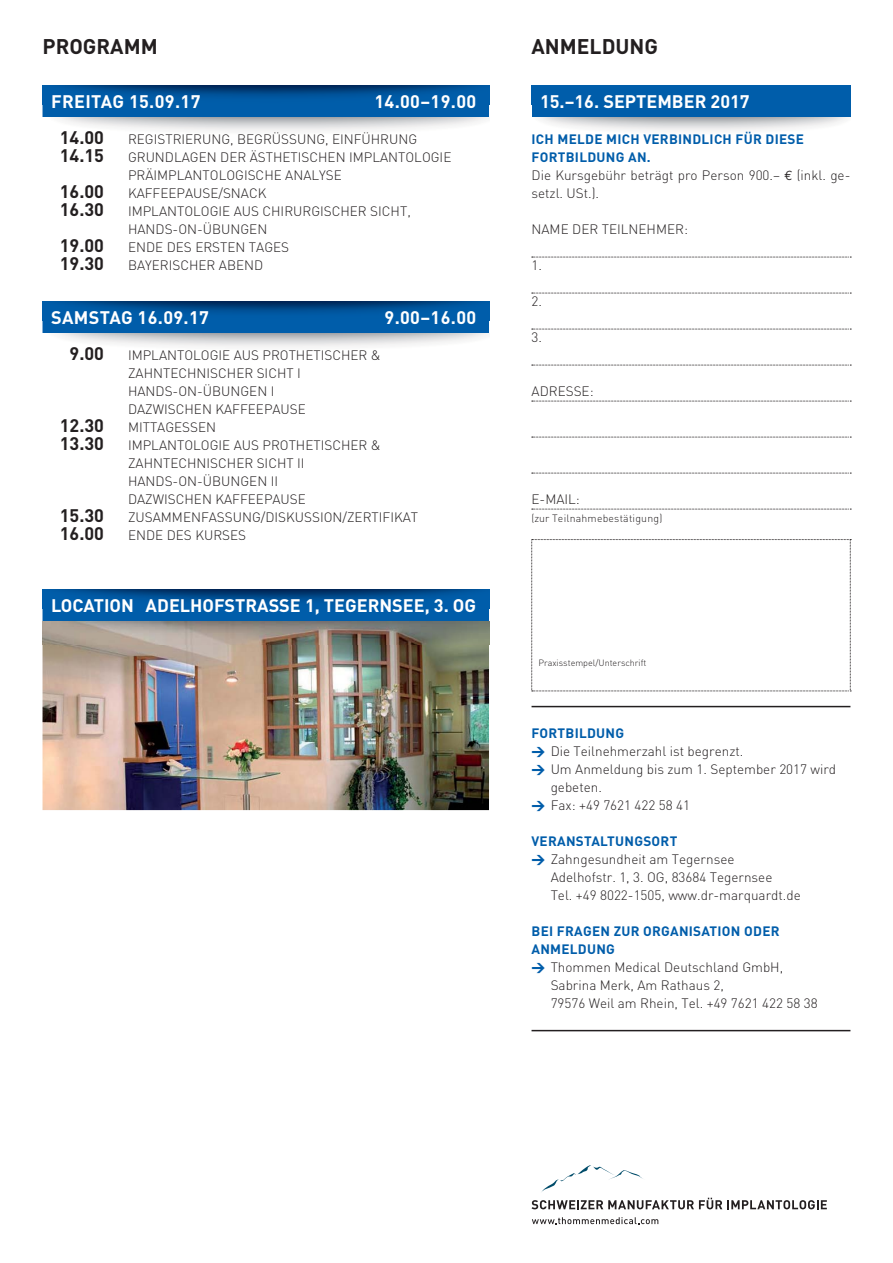
<style>
.page{position:relative;width:893px;height:1263px;background:#fff}
.page>*{position:absolute;margin:0;border:0;box-sizing:border-box;transform-origin:0 0}
.t1{font:700 21px "DIN";color:#231f20}
.t2{font:700 18px "DIN";color:#fff}
.t3{font:700 18px "DIN";color:#231f20}
.t4{font:700 18px "DIN";letter-spacing:.02em;color:#fff}
.t5{font:300 13.5px/18px "DIN";color:#231f20}
.t6{font:700 13.5px "DIN";letter-spacing:.02em;color:#005daa}
.t7{font:300 10.5px "DIN";letter-spacing:.02em;color:#231f20}
.t8{font:300 9px "DIN";color:#231f20}
.s1{font-weight:700;color:#005daa}
.s2{font-family:"Euro Mono";font-weight:400}
.s3{font-weight:900;color:#005daa}
</style>
<div class="page">
<img style="left:43px;top:621px;width:446px;height:189px">
<svg style="left:531px;top:539px;width:320px;height:153px"></svg>
<svg style="left:532px;top:1217px;width:126px;height:7px"></svg>
<svg style="left:531px;top:1165px;width:296px;height:44px"></svg>
<svg style="left:43px;top:104px;width:446px;height:14px;background:#0d63ab"></svg>
<img style="left:43px;top:86px;width:446px;height:18px">
<svg style="left:43px;top:320px;width:446px;height:14px;background:#0d63ab"></svg>
<img style="left:43px;top:302px;width:446px;height:18px">
<div style="left:43px;top:608px;width:446px;height:13px;background:#005daa"></div>
<img style="left:43px;top:622px;width:446px;height:23px">
<img style="left:43px;top:590px;width:446px;height:18px">
<div style="left:531px;top:86px;width:319px;height:32px;background:#005daa"></div>
<svg style="left:532px;top:257px;width:319px;height:1px"></svg>
<svg style="left:532px;top:293px;width:319px;height:1px"></svg>
<svg style="left:532px;top:329px;width:319px;height:1px"></svg>
<svg style="left:532px;top:365px;width:319px;height:1px"></svg>
<svg style="left:532px;top:401px;width:319px;height:1px"></svg>
<svg style="left:532px;top:437px;width:319px;height:1px"></svg>
<svg style="left:532px;top:473px;width:319px;height:1px"></svg>
<svg style="left:532px;top:509px;width:319px;height:1px"></svg>
<hr style="left:531px;top:706px;width:319px;height:1px;background:#231f20">
<hr style="left:531px;top:1030px;width:319px;height:1px;background:#231f20">
<h1 class="t1" style="left:43px;top:39px;width:117px">PROGRAMM</h1>
<h1 class="t1" style="left:532px;top:39px;width:128px">ANMELDUNG</h1>
<h2 class="t4" style="left:51px;top:95px;width:151px">FREITAG 15.09.17</h2>
<h2 class="t2" style="left:374px;top:95px;width:103px">14.00–19.00</h2>
<h2 class="t3" style="left:60px;top:131px;width:46px">14.00</h2>
<p class="t5" style="left:128px;top:132px;width:291px">REGISTRIERUNG, BEGRÜSSUNG, EINFÜHRUNG</p>
<h2 class="t3" style="left:60px;top:149px;width:46px">14.15</h2>
<p class="t5" style="left:128px;top:150px;width:325px">GRUNDLAGEN DER ÄSTHETISCHEN IMPLANTOLOGIE<br>PRÄIMPLANTOLOGISCHE ANALYSE</p>
<h2 class="t3" style="left:60px;top:185px;width:46px">16.00</h2>
<p class="t5" style="left:128px;top:186px;width:140px">KAFFEEPAUSE/SNACK</p>
<h2 class="t3" style="left:60px;top:203px;width:46px">16.30</h2>
<p class="t5" style="left:128px;top:204px;width:284px">IMPLANTOLOGIE AUS CHIRURGISCHER SICHT,<br>HANDS-ON-ÜBUNGEN</p>
<h2 class="t3" style="left:60px;top:239px;width:46px">19.00</h2>
<p class="t5" style="left:128px;top:240px;width:163px">ENDE DES ERSTEN TAGES</p>
<h2 class="t3" style="left:60px;top:257px;width:46px">19.30</h2>
<p class="t5" style="left:128px;top:258px;width:137px">BAYERISCHER ABEND</p>
<h2 class="t4" style="left:51px;top:311px;width:160px">SAMSTAG 16.09.17</h2>
<h2 class="t2" style="left:385px;top:311px;width:93px">9.00–16.00</h2>
<h2 class="t3" style="left:70px;top:347px;width:36px">9.00</h2>
<p class="t5" style="left:128px;top:348px;width:254px">IMPLANTOLOGIE AUS PROTHETISCHER &amp;<br>ZAHNTECHNISCHER SICHT I<br>HANDS-ON-ÜBUNGEN I<br>DAZWISCHEN KAFFEEPAUSE</p>
<h2 class="t3" style="left:60px;top:419px;width:46px">12.30</h2>
<p class="t5" style="left:128px;top:420px;width:90px">MITTAGESSEN</p>
<h2 class="t3" style="left:60px;top:437px;width:46px">13.30</h2>
<p class="t5" style="left:128px;top:438px;width:254px">IMPLANTOLOGIE AUS PROTHETISCHER &amp;<br>ZAHNTECHNISCHER SICHT II<br>HANDS-ON-ÜBUNGEN II<br>DAZWISCHEN KAFFEEPAUSE</p>
<h2 class="t3" style="left:60px;top:509px;width:46px">15.30</h2>
<p class="t5" style="left:128px;top:510px;width:292px">ZUSAMMENFASSUNG/DISKUSSION/ZERTIFIKAT</p>
<h2 class="t3" style="left:60px;top:527px;width:46px">16.00</h2>
<p class="t5" style="left:128px;top:528px;width:120px">ENDE DES KURSES</p>
<h2 class="t2" style="left:51px;top:599px;width:427px">LOCATION ADELHOFSTRASSE 1, TEGERNSEE, 3. OG</h2>
<h2 class="t2" style="left:540px;top:95px;width:211px">15.–16. SEPTEMBER 2017</h2>
<p class="t5" style="left:531px;top:132px;width:320px"><span class="s1">ICH MELDE MICH VERBINDLICH FÜR DIESE<br>FORTBILDUNG AN.<br></span>Die Kursgebühr beträgt pro Person 900.– <span class="s2">€</span> (inkl. ge&shy;setzl. USt.).</p>
<p class="t5" style="left:531px;top:222px;width:158px">NAME DER TEILNEHMER:</p>
<p class="t5" style="left:531px;top:258px;width:12px">1.</p>
<p class="t5" style="left:531px;top:294px;width:12px">2.</p>
<p class="t5" style="left:531px;top:330px;width:12px">3.</p>
<p class="t5" style="left:531px;top:384px;width:64px">ADRESSE:</p>
<p class="t5" style="left:531px;top:492px;width:50px">E-MAIL:</p>
<p class="t7" style="left:531px;top:515px;width:132px">(zur Teilnahmebestätigung)</p>
<p class="t8" style="left:538px;top:660px;width:110px">Praxisstempel/Unterschrift</p>
<p class="t6" style="left:531px;top:728px;width:94px">FORTBILDUNG</p>
<p class="t5" style="left:531px;top:744px;width:213px"><span class="s3">&gt;</span> Die Teilnehmerzahl ist begrenzt.</p>
<p class="t5" style="left:531px;top:762px;width:306px"><span class="s3">&gt;</span> Um Anmeldung bis zum 1. September 2017 wird</p>
<p class="t5" style="left:551px;top:780px;width:53px">gebeten.</p>
<p class="t5" style="left:531px;top:798px;width:160px"><span class="s3">&gt;</span> Fax: +49 7621 422 58 41</p>
<p class="t6" style="left:531px;top:836px;width:147px">VERANSTALTUNGSORT</p>
<p class="t5" style="left:531px;top:852px;width:204px"><span class="s3">&gt;</span> Zahngesundheit am Tegernsee</p>
<p class="t5" style="left:551px;top:870px;width:223px">Adelhofstr. 1, 3. OG, 83684 Tegernsee</p>
<p class="t5" style="left:551px;top:888px;width:252px">Tel. +49 8022-1505, www.dr-marquardt.de</p>
<p class="t6" style="left:531px;top:926px;width:250px">BEI FRAGEN ZUR ORGANISATION ODER</p>
<p class="t6" style="left:531px;top:944px;width:85px">ANMELDUNG</p>
<p class="t5" style="left:531px;top:960px;width:253px"><span class="s3">&gt;</span> Thommen Medical Deutschland GmbH,</p>
<p class="t5" style="left:551px;top:978px;width:175px">Sabrina Merk, Am Rathaus 2,</p>
<p class="t5" style="left:551px;top:996px;width:268px">79576 Weil am Rhein, Tel. +49 7621 422 58 38</p>
</div>
